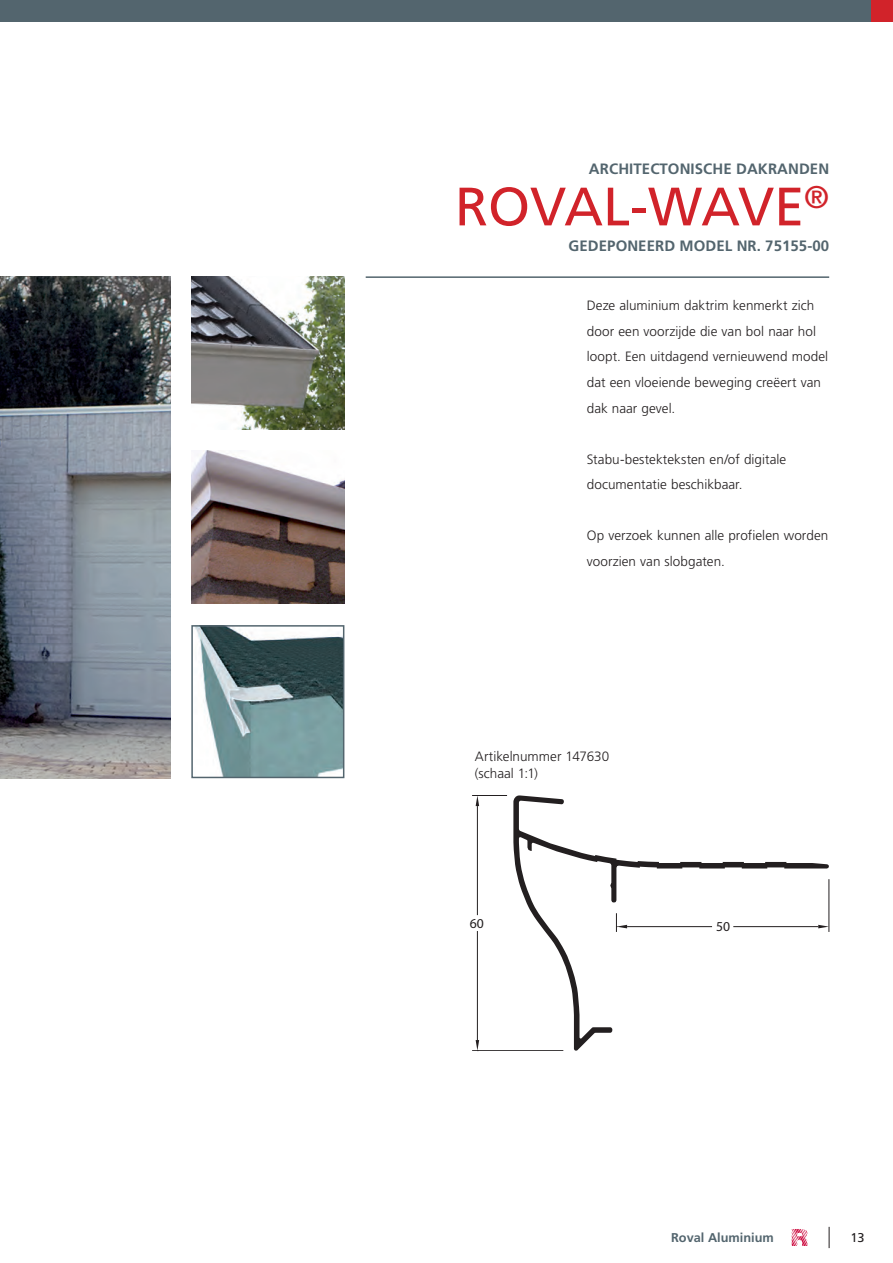
<style>
.page{position:relative;width:893px;height:1263px;background:#fff}
.page>*{position:absolute;margin:0;border:0;box-sizing:border-box;transform-origin:0 0}
.t1{font:54px "Frutiger LT Std";color:#d1232a}
.t2{font:700 15px "Frutiger LT Std";letter-spacing:.005em;color:#53656e}
.t3{font:13.65px "Myriad";color:#231f20}
.t4{font:300 13.5px/25.5px "Frutiger LT Std";letter-spacing:.005em;color:#231f20}
.t5{font:700 12.75px "Frutiger LT Std";color:#53656e}
.t6{font:12.75px "Frutiger LT Std";color:#231f20}
</style>
<div class="page">
<div style="left:0;top:0;width:872px;height:21px;background:#53656e"></div>
<div style="left:872px;top:0;width:21px;height:21px;background:#d1232a"></div>
<svg style="left:792px;top:1229px;width:16px;height:17px"></svg>
<svg style="left:829px;top:1227px;width:1px;height:21px"></svg>
<img style="left:0;top:276px;width:170px;height:502px">
<img style="left:195px;top:628px;width:146px;height:147px">
<div style="left:191px;top:625px;width:153px;height:153px;border:2px solid #53656e"></div>
<img style="left:191px;top:451px;width:153px;height:153px">
<img style="left:191px;top:276px;width:153px;height:153px">
<hr style="left:366px;top:276px;width:463px;height:2px;background:#53656e">
<hr style="left:472px;top:795px;width:35px;height:1px;background:#231f20">
<hr style="left:472px;top:1050px;width:91px;height:1px;background:#231f20">
<hr style="left:477px;top:806px;width:1px;height:109px;background:#231f20">
<hr style="left:477px;top:931px;width:1px;height:109px;background:#231f20">
<svg style="left:476px;top:796px;width:3px;height:10px"></svg>
<svg style="left:476px;top:1040px;width:3px;height:11px"></svg>
<hr style="left:829px;top:879px;width:1px;height:53px;background:#231f20">
<svg style="left:513px;top:795px;width:316px;height:256px"></svg>
<div style="left:625px;top:1010px;width:113px;height:34px;background:#fff"></div>
<p class="t2" style="left:589px;top:160px;width:242px">ARCHITECTONISCHE DAKRANDEN</p>
<h1 class="t1" style="left:455px;top:175px;width:376px">ROVAL-WAVE<sup>®</sup></h1>
<p class="t2" style="left:569px;top:237px;width:262px">GEDEPONEERD MODEL NR. 75155-00</p>
<p class="t4" style="left:587px;top:293px;width:243px">Deze aluminium daktrim kenmerkt zich door een voorzijde die van bol naar hol loopt. Een uitdagend vernieuwend model dat een vloeiende beweging creëert van dak naar gevel.</p>
<p class="t4" style="left:587px;top:446px;width:201px">Stabu-bestekteksten en/of digitale documentatie beschikbaar.</p>
<p class="t4" style="left:587px;top:523px;width:243px">Op verzoek kunnen alle profielen worden voorzien van slobgaten.</p>
<p class="t4" style="left:475px;top:748px;width:136px;line-height:17px">Artikelnummer 147630 (schaal 1:1)</p>
<p class="t3" style="left:470px;top:915px;width:16px">60</p>
<p class="t3" style="left:716px;top:918px;width:16px">50</p>
<p class="t5" style="left:671px;top:1230px;width:104px">Roval Aluminium</p>
<p class="t6" style="left:850px;top:1230px;width:16px">13</p>
</div>
